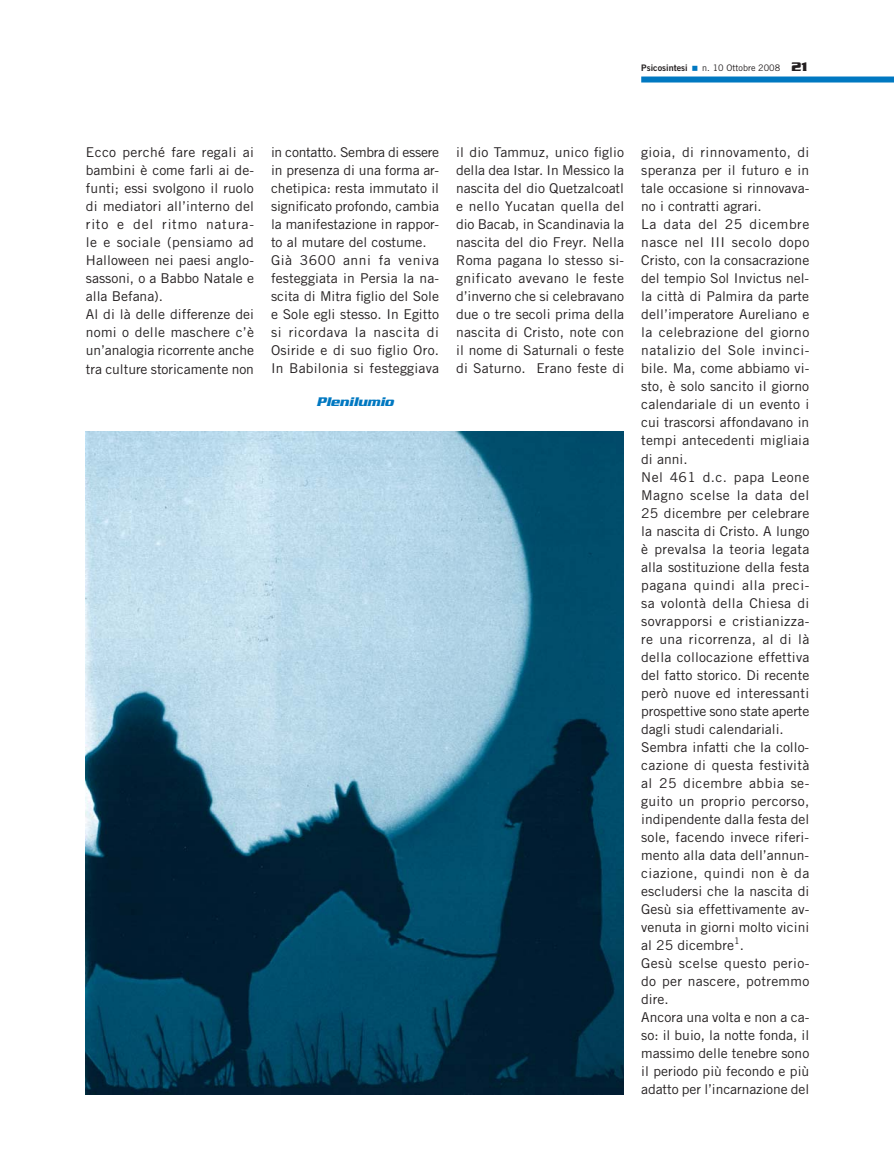
<style>
.page{position:relative;width:894px;height:1169px;background:#fff}
.page>*{position:absolute;margin:0;border:0;box-sizing:border-box;transform-origin:0 0}
.t1{font:13.5px/18px "Trade Gothic";letter-spacing:.005em;color:#231f20}
.t2{font:italic 700 13.5px "Serpentine";color:#0078c1;scale:.95 1}
.t3{font:9px "Trade Gothic";color:#231f20}
.t4{font:9px "Trade Gothic Bold Two";color:#231f20}
.s1{font-family:"Serpentine";font-weight:700;font-size:13.5px}
</style>
<div class="page">
<div style="left:641px;top:76px;width:252px;height:6px;background:#0078c1"></div>
<img style="left:86px;top:432px;width:537px;height:662px">
<p class="t4" style="left:641px;top:65px;width:48px">Psicosintesi</p>
<p class="t3" style="left:702px;top:65px;width:107px">n. 10 Ottobre 2008 <span class="s1">21</span></p>
<p class="t1" style="left:86px;top:145px;width:169px">Ecco perché fare regali ai bambini è come farli ai de&shy;funti; essi svolgono il ruolo di mediatori all’interno del rito e del ritmo natura&shy;le e sociale (pensiamo ad<br>Halloween nei paesi anglo&shy;sassoni, o a Babbo Natale e alla Befana).<br>Al di là delle differenze dei nomi o delle maschere c’è un’analogia ricorrente anche tra culture storicamente non</p>
<p class="t1" style="left:271px;top:145px;width:169px">in contatto. Sembra di essere in presenza di una forma ar&shy;chetipica: resta immutato il significato profondo, cambia la manifestazione in rappor&shy;to al mutare del costume.<br>Già 3600 anni fa veniva festeggiata in Persia la na&shy;scita di Mitra figlio del Sole e Sole egli stesso. In Egitto si ricordava la nascita di<br>Osiride e di suo figlio Oro.<br>In Babilonia si festeggiava</p>
<p class="t1" style="left:456px;top:145px;width:169px;text-align:justify">il dio Tammuz, unico figlio della dea Istar. In Messico la nascita del dio Quetzalcoatl e nello Yucatan quella del dio Bacab, in Scandinavia la nascita del dio Freyr. Nella Roma pagana lo stesso si&shy;gnificato avevano le feste d’inverno che si celebravano due o tre secoli prima della nascita di Cristo, note con il nome di Saturnali o feste di Saturno. Erano feste di</p>
<p class="t1" style="left:641px;top:145px;width:169px">gioia, di rinnovamento, di speranza per il futuro e in tale occasione si rinnovava&shy;no i contratti agrari.<br>La data del 25 dicembre nasce nel III secolo dopo<br>Cristo, con la consacrazione del tempio Sol Invictus nel&shy;la città di Palmira da parte dell’imperatore Aureliano e la celebrazione del giorno natalizio del Sole invinci&shy;bile. Ma, come abbiamo vi&shy;sto, è solo sancito il giorno calendariale di un evento i cui trascorsi affondavano in tempi antecedenti migliaia di anni.<br>Nel 461 d.c. papa Leone<br>Magno scelse la data del<br>25 dicembre per celebrare la nascita di Cristo. A lungo è prevalsa la teoria legata alla sostituzione della festa pagana quindi alla preci&shy;sa volontà della Chiesa di sovrapporsi e cristianizza&shy;re una ricorrenza, al di là della collocazione effettiva del fatto storico. Di recente però nuove ed interessanti prospettive sono state aperte dagli studi calendariali.<br>Sembra infatti che la collo&shy;cazione di questa festività al 25 dicembre abbia se&shy;guito un proprio percorso, indipendente dalla festa del sole, facendo invece riferi&shy;mento alla data dell’annun&shy;ciazione, quindi non è da escludersi che la nascita di<br>Gesù sia effettivamente av&shy;venuta in giorni molto vicini al 25 dicembre<sup>1</sup>.<br>Gesù scelse questo perio&shy;do per nascere, potremmo dire.<br>Ancora una volta e non a ca&shy;so: il buio, la notte fonda, il massimo delle tenebre sono il periodo più fecondo e più adatto per l’incarnazione del</p>
<p class="t2" style="left:316px;top:397px;width:83px">Plenilumio</p>
</div>
